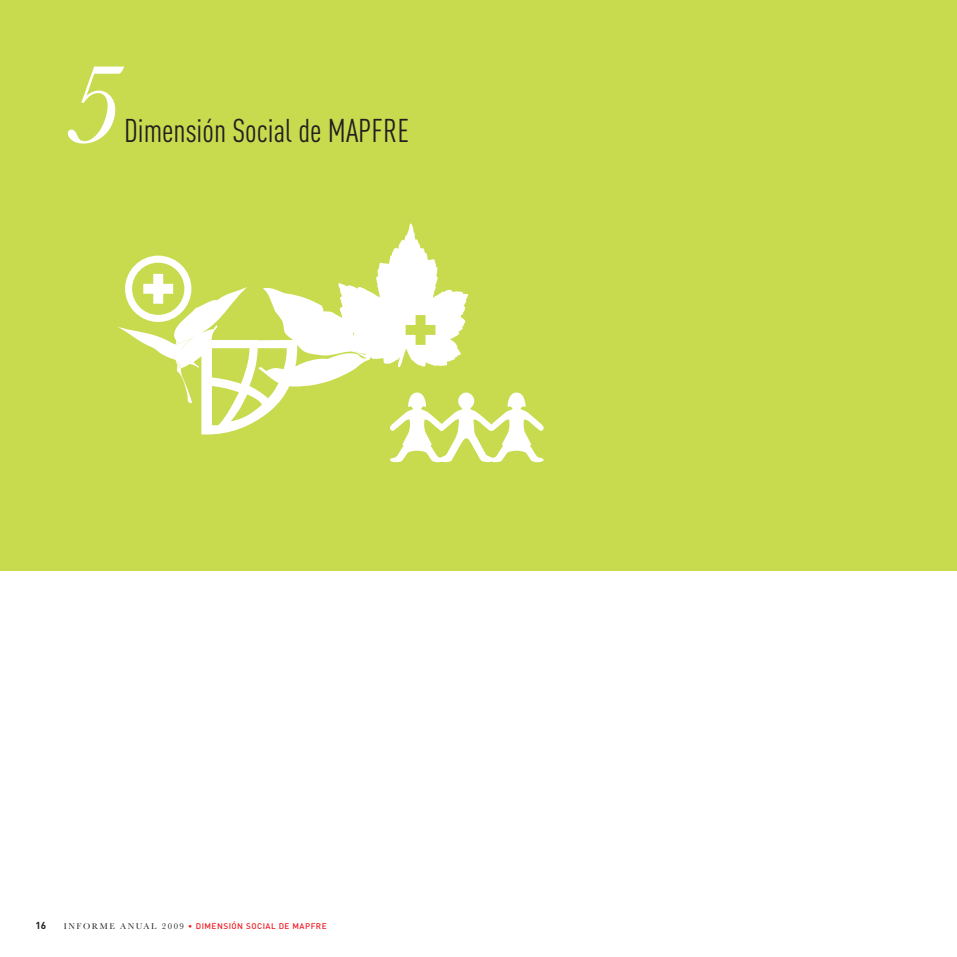
<style>
.page{position:relative;width:957px;height:957px;background:#fff}
.page>*{position:absolute;margin:0;border:0;box-sizing:border-box;transform-origin:0 0}
.t1{font:italic 117.12px "Baskerville";color:#fff}
.t2{font:32.5px "DIN Cond";color:#231f20}
.t3{font:700 10px "DIN";color:#231f20}
.t4{font:500 8.12px "DIN";letter-spacing:.06em;color:#ee1d23}
.s1{font-family:"Baskerville";font-weight:400;font-size:8.75px;color:#231f20}
</style>
<div class="page">
<div style="left:0;top:0;width:957px;height:570px;background:#c8db4f"></div>
<svg style="left:117px;top:223px;width:427px;height:239px"></svg>
<h1 class="t1" style="left:64px;top:35px;width:60px">5</h1>
<h2 class="t2" style="left:124px;top:111px;width:287px">Dimensión Social de MAPFRE</h2>
<p class="t3" style="left:35px;top:919px;width:12px">16</p>
<p class="t4" style="left:64px;top:921px;width:264px"><span class="s1">INFORME ANUAL 2009</span> • DIMENSIÓN SOCIAL DE MAPFRE</p>
</div>
